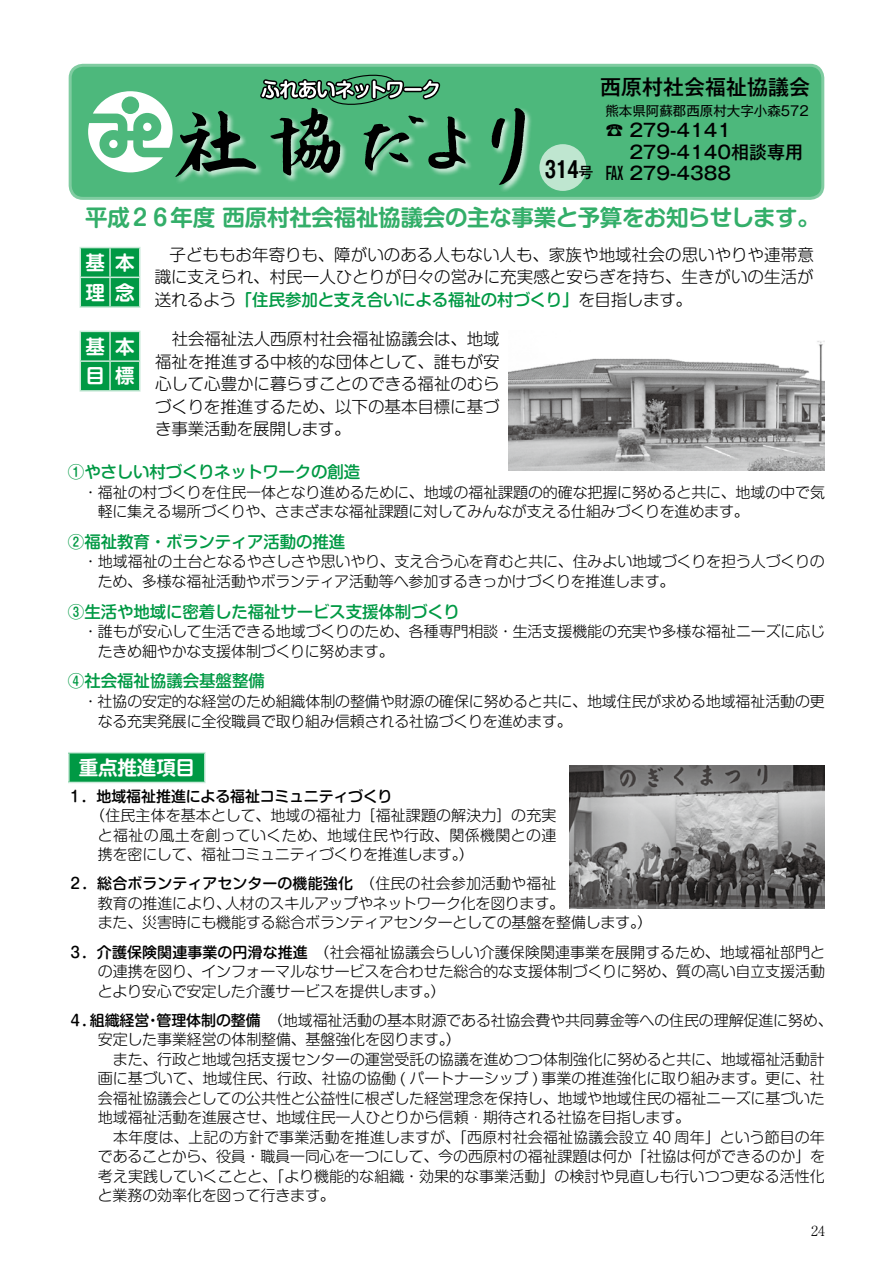
<style>
.page{position:relative;width:893px;height:1263px;background:#fff}
.page>*{position:absolute;margin:0;border:0;box-sizing:border-box;transform-origin:0 0}
.t1{font:700 22.5px "Shin M Go Pro De";letter-spacing:-.015em;color:#33ae69}
.t2{font:700 22.5px "Gothic MB101 Pr 6 De";color:#000}
.t3{font:500 21px "Gothic MB101 Pr 6";color:#000}
.t4{font:700 19.5px "Shin M Go Pro De";letter-spacing:-.005em;color:#fff}
.t5{font:500 18px/21.5px "Gothic MB101 Pr 6";color:#000}
.t6{font:300 16.5px/22.5px "Shin M Go Pro";letter-spacing:-.005em;color:#000;text-align:justify}
.t7{font:500 16.5px "Shin M Go Pro";letter-spacing:-.01em;color:#094}
.t8{font:300 15px/19.5px "Shin M Go Pro";letter-spacing:-.01em;color:#000}
.t9{font:300 15px "Shin M Go Pro";letter-spacing:.01em;color:#000}
.t10{font:500 15px "Shin M Go Pro";letter-spacing:-.005em;color:#000}
.t11{font:500 15px "Gothic MB101 Pr 6";color:#000}
.t12{font:300 13.8px "Ryumin Pr 6";color:#000}
.t13{font:13.5px "Gothic MB101 Pr 6";color:#000}
.s1{font-weight:500;color:#094}
.s2{font-weight:500}
</style>
<div class="page">
<div style="left:70px;top:65px;width:753px;height:133px;background:#4db87c;border-radius:13px"></div>
<div style="left:69px;top:64px;width:755px;height:136px;border:3px solid #80cca1;border-radius:13px"></div>
<div style="left:174px;top:107px;width:358px;height:85px;background:#fff;opacity:.7"></div>
<svg style="left:492px;top:107px;width:34px;height:78px"></svg>
<svg style="left:88px;top:74px;width:378px;height:103px"></svg>
<div style="left:539px;top:144px;width:47px;height:47px;background:#bfe6d0;border-radius:50%"></div>
<hr style="left:80px;top:247px;width:30px;height:1px;background:#ccebda">
<hr style="left:110px;top:247px;width:31px;height:1px;background:#ccebda">
<hr style="left:139px;top:248px;width:2px;height:29px;background:#ccebda">
<svg style="left:80px;top:248px;width:60px;height:58px;background:#0c9d4d"></svg>
<hr style="left:110px;top:277px;width:31px;height:1px;background:#ccebda">
<hr style="left:109px;top:278px;width:2px;height:28px;background:#ccebda">
<hr style="left:139px;top:278px;width:2px;height:28px;background:#ccebda">
<hr style="left:80px;top:306px;width:30px;height:2px;background:#ccebda">
<hr style="left:110px;top:306px;width:31px;height:2px;background:#ccebda">
<img style="left:509px;top:341px;width:316px;height:130px">
<hr style="left:110px;top:331px;width:31px;height:1px;background:#ccebda">
<hr style="left:139px;top:332px;width:2px;height:28px;background:#ccebda">
<svg style="left:80px;top:331px;width:60px;height:59px;background:#0e9e4e"></svg>
<hr style="left:110px;top:360px;width:31px;height:2px;background:#ccebda">
<hr style="left:109px;top:362px;width:2px;height:28px;background:#ccebda">
<hr style="left:139px;top:362px;width:2px;height:28px;background:#ccebda">
<hr style="left:80px;top:390px;width:30px;height:2px;background:#ccebda">
<hr style="left:110px;top:390px;width:31px;height:2px;background:#ccebda">
<div style="left:69px;top:753px;width:136px;height:29px;background:#094"></div>
<hr style="left:68px;top:752px;width:138px;height:1px;background:#ccebda">
<hr style="left:68px;top:753px;width:2px;height:29px;background:#ccebda">
<hr style="left:204px;top:753px;width:2px;height:29px;background:#ccebda">
<hr style="left:68px;top:782px;width:138px;height:1px;background:#ccebda">
<img style="left:569px;top:765px;width:256px;height:144px">
<h1 class="t2" style="left:545px;top:150px;width:35px">314</h1>
<p class="t11" style="left:579px;top:159px;width:16px">号</p>
<h2 class="t3" style="left:600px;top:69px;width:211px">西原村社会福祉協議会</h2>
<p class="t13" style="left:605px;top:100px;width:205px">熊本県阿蘇郡西原村大字小森572</p>
<p class="t5" style="left:605px;top:119px;width:199px">☎ 279-4141<br>　 279-4140相談専用<br>FAX 279-4388</p>
<h1 class="t1" style="left:85px;top:199px;width:736px">平成２６年度西原村社会福祉協議会の主な事業と予算をお知らせします。</h1>
<h3 class="t4" style="left:115px;top:247px;width:21px">本</h3>
<p class="t6" style="left:155px;top:241px;width:661px;text-indent:15px">子どももお年寄りも、障がいのある人もない人も、家族や地域社会の思いやりや連帯意識に支えられ、村民一人ひとりが日々の営みに充実感と安らぎを持ち、生きがいの生活が送れるよう<span class="s1">「住民参加と支え合いによる福祉の村づくり」</span>を目指します。</p>
<h3 class="t4" style="left:85px;top:247px;width:21px">基</h3>
<h3 class="t4" style="left:115px;top:276px;width:21px">念</h3>
<h3 class="t4" style="left:85px;top:276px;width:21px">理</h3>
<h3 class="t4" style="left:85px;top:330px;width:21px">基</h3>
<h3 class="t4" style="left:85px;top:360px;width:21px">目</h3>
<h3 class="t4" style="left:115px;top:330px;width:21px">本</h3>
<h3 class="t4" style="left:115px;top:360px;width:21px">標</h3>
<p class="t6" style="left:155px;top:326px;width:346px">　社会福祉法人西原村社会福祉協議会は、地域福祉を推進する中核的な団体として、誰もが安心して心豊かに暮らすことのできる福祉のむらづくりを推進するため、以下の基本目標に基づき事業活動を展開します。</p>
<p class="t7" style="left:68px;top:458px;width:294px">①やさしい村づくりネットワークの創造</p>
<p class="t8" style="left:98px;top:480px;width:729px;text-indent:-15px">・福祉の村づくりを住民一体となり進めるために、地域の福祉課題の的確な把握に努めると共に、地域の中で気軽に集える場所づくりや、さまざまな福祉課題に対してみんなが支える仕組みづくりを進めます。</p>
<p class="t7" style="left:68px;top:528px;width:279px">②福祉教育・ボランティア活動の推進</p>
<p class="t8" style="left:98px;top:550px;width:729px;text-indent:-15px">・地域福祉の土台となるやさしさや思いやり、支え合う心を育むと共に、住みよい地域づくりを担う人づくりのため、多様な福祉活動やボランティア活動等へ参加するきっかけづくりを推進します。</p>
<p class="t7" style="left:68px;top:598px;width:394px">③生活や地域に密着した福祉サービス支援体制づくり</p>
<p class="t8" style="left:98px;top:620px;width:729px;text-indent:-15px">・誰もが安心して生活できる地域づくりのため、各種専門相談・生活支援機能の充実や多様な福祉ニーズに応じたきめ細やかな支援体制づくりに努めます。</p>
<p class="t7" style="left:68px;top:668px;width:198px">④社会福祉協議会基盤整備</p>
<p class="t8" style="left:98px;top:690px;width:729px;text-indent:-15px">・社協の安定的な経営のため組織体制の整備や財源の確保に努めると共に、地域住民が求める地域福祉活動の更なる充実発展に全役職員で取り組み信頼される社協づくりを進めます。</p>
<h3 class="t4" style="left:79px;top:752px;width:118px">重点推進項目</h3>
<p class="t10" style="left:68px;top:784px;width:326px">１．地域福祉推進による福祉コミュニティづくり</p>
<p class="t8" style="left:98px;top:804px;width:460px;text-align:justify;text-indent:-8px">（住民主体を基本として、地域の福祉力［福祉課題の解決力］の充実と福祉の風土を創っていくため、地域住民や行政、関係機関との連携を密にして、福祉コミュニティづくりを推進します (。</p>
<p class="t8" style="left:225px;top:872px;width:341px;text-indent:-157px"><span class="s2">２．総合ボランティアセンターの機能強化</span>　（住民の社会参加活動や福祉人材のスキルアップやネットワーク化を図ります。</p>
<p class="t8" style="left:98px;top:891px;width:556px">教育の推進により、<br>また、災害時にも機能する総合ボランティアセンターとしての基盤を整備します (。</p>
<p class="t8" style="left:315px;top:940px;width:512px">（社会福祉協議会らしい介護保険関連事業を展開するため、地域福祉部門と</p>
<p class="t10" style="left:68px;top:940px;width:242px">３．介護保険関連事業の円滑な推進</p>
<p class="t8" style="left:98px;top:960px;width:729px">の連携を図り、インフォーマルなサービスを合わせた総合的な支援体制づくりに努め、質の高い自立支援活動とより安心で安定した介護サービスを提供します (。</p>
<p class="t8" style="left:156px;top:1008px;width:678px"><span class="s2">管理体制の整備</span>　（地域福祉活動の基本財源である社協会費や共同募金等への住民の理解促進に努め、</p>
<p class="t10" style="left:90px;top:1008px;width:61px">組織経営</p>
<p class="t10" style="left:68px;top:1008px;width:31px">４．</p>
<p class="t10" style="left:145px;top:1008px;width:16px">・</p>
<p class="t8" style="left:98px;top:1028px;width:364px">安定した事業経営の体制整備、基盤強化を図ります (。</p>
<p class="t8" style="left:68px;top:1047px;width:758px">　　　また、行政と地域包括支援センターの運営受託の協議を進めつつ体制強化に努めると共に、地域福祉活動計</p>
<p class="t8" style="left:98px;top:1067px;width:728px">画に基づいて、地域住民、行政、社協の協働 ( パートナーシップ ) 事業の推進強化に取り組みます。更に、社</p>
<p class="t8" style="left:98px;top:1086px;width:728px">会福祉協議会としての公共性と公益性に根ざした経営理念を保持し、地域や地域住民の福祉ニーズに基づいた</p>
<p class="t8" style="left:98px;top:1106px;width:594px">地域福祉活動を進展させ、地域住民一人ひとりから信頼･期待される社協を目指します。</p>
<p class="t9" style="left:68px;top:1125px;width:758px">　　　本年度は、上記の方針で事業活動を推進しますが、「西原村社会福祉協議会設立 40 周年」という節目の年</p>
<p class="t8" style="left:98px;top:1145px;width:729px">であることから、役員・職員一同心を一つにして、今の西原村の福祉課題は何か「社協は何ができるのか」を</p>
<p class="t8" style="left:98px;top:1164px;width:728px">考え実践していくことと、「より機能的な組織・効果的な事業活動」の検討や見直しも行いつつ更なる活性化</p>
<p class="t8" style="left:98px;top:1184px;width:238px">と業務の効率化を図って行きます。</p>
<p class="t12" style="left:811px;top:1220px;width:15px">24</p>
</div>
